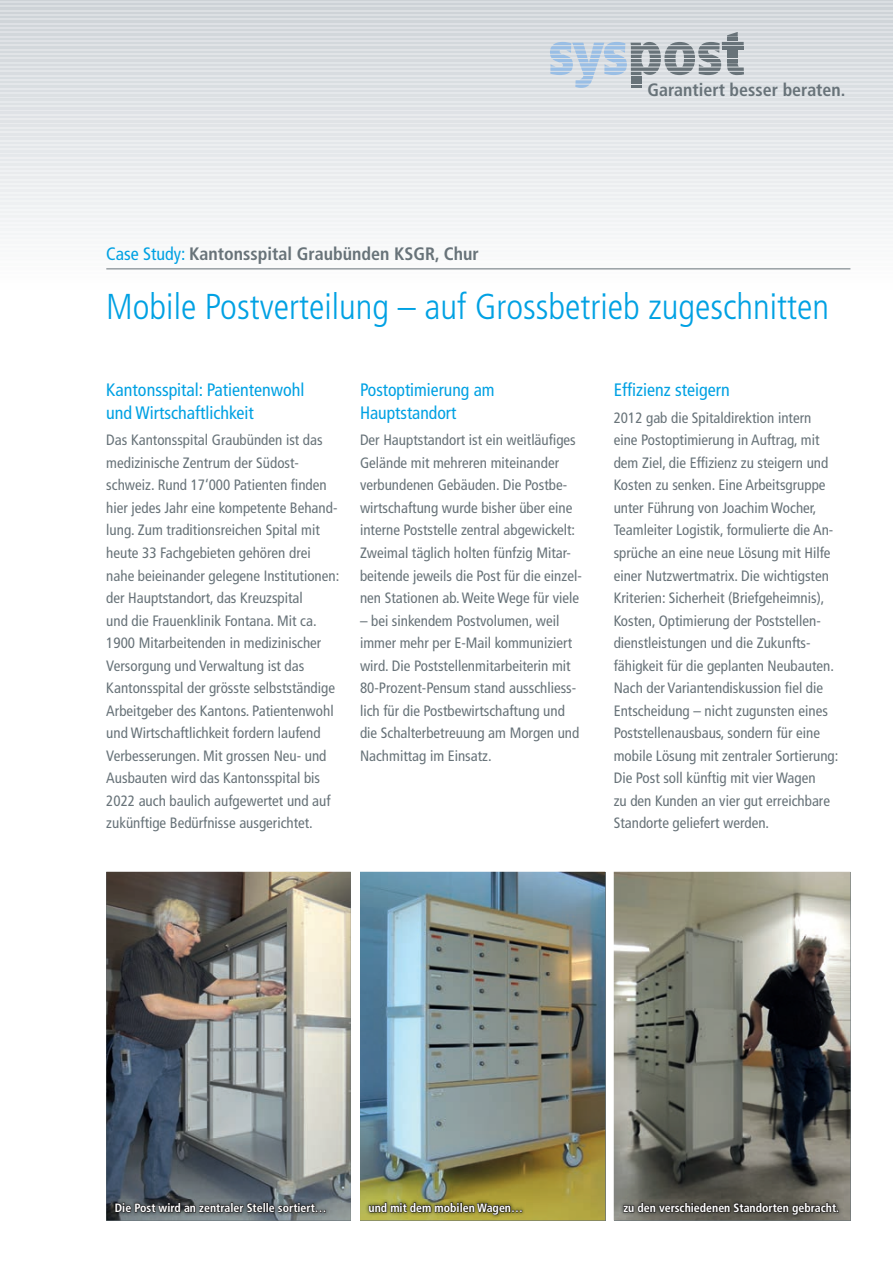
<style>
.page{position:relative;width:893px;height:1263px;background:#fff}
.page>*{position:absolute;margin:0;border:0;box-sizing:border-box;transform-origin:0 0}
.t1{font:300 condensed 36px "Frutiger LT Std";color:#00a1e3}
.t2{font:condensed 18px/22.5px "Frutiger LT Std";color:#00a1e3}
.t3{font:700 condensed 18px "Frutiger LT Std";color:#687379}
.t4{font:700 condensed 17.85px "Frutiger";color:#687379}
.t5{font:condensed 15px/22.5px "Frutiger LT Std";color:#687379}
.t6{font:700 condensed 12px "Frutiger LT Std";color:#fff}
.s1{font-weight:400;color:#00a1e3}
</style>
<div class="page">
<img style="left:614px;top:872px;width:236px;height:348px">
<svg style="left:0;top:0;width:893px;height:270px"></svg>
<hr style="left:0;top:2px;width:893px;height:1px;background:#dadee2">
<hr style="left:0;top:6px;width:893px;height:1px;background:#dbdfe2">
<hr style="left:0;top:10px;width:893px;height:1px;background:#dce0e3">
<hr style="left:0;top:15px;width:893px;height:1px;background:#dce0e3">
<hr style="left:0;top:19px;width:893px;height:1px;background:#dde1e4">
<hr style="left:0;top:23px;width:893px;height:1px;background:#dee1e5">
<hr style="left:0;top:28px;width:893px;height:1px;background:#dee1e5">
<hr style="left:0;top:32px;width:893px;height:1px;background:#dfe2e6">
<hr style="left:0;top:36px;width:893px;height:1px;background:#dfe2e6">
<hr style="left:0;top:41px;width:893px;height:1px;background:#dfe2e6">
<hr style="left:0;top:45px;width:893px;height:1px;background:#e0e3e6">
<hr style="left:0;top:49px;width:893px;height:1px;background:#e0e3e6">
<hr style="left:0;top:54px;width:893px;height:1px;background:#e1e4e7">
<hr style="left:0;top:58px;width:893px;height:1px;background:#e1e4e7">
<hr style="left:0;top:62px;width:893px;height:1px;background:#e1e5e8">
<hr style="left:0;top:67px;width:893px;height:1px;background:#e3e6e9">
<hr style="left:0;top:71px;width:893px;height:1px;background:#e3e6e9">
<hr style="left:0;top:75px;width:893px;height:1px;background:#e3e6e9">
<hr style="left:0;top:80px;width:893px;height:1px;background:#e4e7ea">
<hr style="left:0;top:84px;width:893px;height:1px;background:#e4e7ea">
<hr style="left:0;top:88px;width:893px;height:1px;background:#e5e8eb">
<hr style="left:0;top:93px;width:893px;height:1px;background:#e5e8eb">
<hr style="left:0;top:97px;width:893px;height:1px;background:#e6e9ec">
<hr style="left:0;top:101px;width:893px;height:1px;background:#e6e9ec">
<hr style="left:0;top:106px;width:893px;height:1px;background:#e7eaec">
<hr style="left:0;top:110px;width:893px;height:1px;background:#e8eaed">
<hr style="left:0;top:114px;width:893px;height:1px;background:#e8eaed">
<hr style="left:0;top:119px;width:893px;height:1px;background:#e9ebed">
<hr style="left:0;top:123px;width:893px;height:1px;background:#eaecee">
<hr style="left:0;top:127px;width:893px;height:1px;background:#eaecee">
<hr style="left:0;top:132px;width:893px;height:1px;background:#ebedef">
<hr style="left:0;top:136px;width:893px;height:1px;background:#ebedef">
<hr style="left:0;top:140px;width:893px;height:1px;background:#eceef0">
<hr style="left:0;top:145px;width:893px;height:1px;background:#eceef0">
<hr style="left:0;top:149px;width:893px;height:1px;background:#eceef0">
<hr style="left:0;top:153px;width:893px;height:1px;background:#edeff1">
<hr style="left:0;top:158px;width:893px;height:1px;background:#eeeff1">
<hr style="left:0;top:162px;width:893px;height:1px;background:#eef0f2">
<hr style="left:0;top:166px;width:893px;height:1px;background:#eff1f3">
<hr style="left:0;top:171px;width:893px;height:1px;background:#eff1f3">
<hr style="left:0;top:175px;width:893px;height:1px;background:#f0f2f3">
<hr style="left:0;top:179px;width:893px;height:1px;background:#f0f2f3">
<hr style="left:0;top:184px;width:893px;height:1px;background:#f1f3f4">
<hr style="left:0;top:188px;width:893px;height:1px;background:#f2f4f5">
<hr style="left:0;top:192px;width:893px;height:1px;background:#f2f4f5">
<hr style="left:0;top:197px;width:893px;height:1px;background:#f2f4f5">
<hr style="left:0;top:201px;width:893px;height:1px;background:#f2f4f5">
<hr style="left:0;top:205px;width:893px;height:1px;background:#f3f5f6">
<hr style="left:0;top:210px;width:893px;height:1px;background:#f4f6f7">
<hr style="left:0;top:214px;width:893px;height:1px;background:#f4f6f7">
<hr style="left:0;top:218px;width:893px;height:1px;background:#f5f6f8">
<hr style="left:0;top:223px;width:893px;height:1px;background:#f6f7f8">
<hr style="left:0;top:227px;width:893px;height:1px;background:#f6f7f8">
<hr style="left:0;top:231px;width:893px;height:1px;background:#f7f8f9">
<hr style="left:0;top:236px;width:893px;height:1px;background:#f7f8f9">
<hr style="left:0;top:240px;width:893px;height:1px;background:#f8f9f9">
<hr style="left:0;top:244px;width:893px;height:1px;background:#f9fafa">
<hr style="left:0;top:249px;width:893px;height:1px;background:#f9fafa">
<hr style="left:0;top:253px;width:893px;height:1px;background:#f9fafa">
<hr style="left:0;top:257px;width:893px;height:1px;background:#fafafb">
<hr style="left:0;top:262px;width:893px;height:1px;background:#fbfbfc">
<hr style="left:0;top:266px;width:893px;height:1px;background:#fcfcfc">
<hr style="left:106px;top:269px;width:744px;height:1px;background:#687379">
<svg style="left:550px;top:32px;width:194px;height:56px"></svg>
<img style="left:106px;top:872px;width:245px;height:348px">
<img style="left:360px;top:872px;width:245px;height:348px">
<img style="left:620px;top:1199px;width:222px;height:19px">
<svg style="left:623px;top:1202px;width:216px;height:13px;background:#3e3c37"></svg>
<img style="left:111px;top:1199px;width:218px;height:17px">
<svg style="left:115px;top:1201px;width:211px;height:15px;background:#474c50"></svg>
<img style="left:365px;top:1199px;width:160px;height:19px">
<svg style="left:369px;top:1198px;width:153px;height:19px;background:#7a7533"></svg>
<p class="t4" style="left:648px;top:80px;width:199px">Garantiert besser beraten.</p>
<p class="t3" style="left:106px;top:243px;width:374px"><span class="s1">Case Study:</span> Kantonsspital Graubünden KSGR, Chur</p>
<h1 class="t1" style="left:106px;top:286px;width:724px">Mobile Postverteilung – auf Grossbetrieb zugeschnitten</h1>
<p class="t2" style="left:106px;top:379px;width:200px">Kantonsspital: Patientenwohl und Wirtschaftlichkeit</p>
<p class="t5" style="left:106px;top:429px;width:234px">Das Kantonsspital Graubünden ist das medizinische Zentrum der Südost&shy;schweiz. Rund 17‘000 Patienten finden hier jedes Jahr eine kompetente Behand&shy;lung. Zum traditionsreichen Spital mit heute 33 Fachgebieten gehören drei nahe beieinander gelegene Institutionen: der Hauptstandort, das Kreuzspital<br>und die Frauenklinik Fontana. Mit ca.<br>1900 Mitarbeitenden in medizinischer Versorgung und Verwaltung ist das Kantonsspital der grösste selbstständige Arbeitgeber des Kantons. Patientenwohl und Wirtschaftlichkeit fordern laufend Verbesserungen. Mit grossen Neu- und Ausbauten wird das Kantonsspital bis 2022 auch baulich aufgewertet und auf zukünftige Bedürfnisse ausgerichtet.</p>
<p class="t2" style="left:360px;top:379px;width:136px">Postoptimierung am<br>Haupt standort</p>
<p class="t5" style="left:360px;top:429px;width:223px">Der Hauptstandort ist ein weitläufiges Gelände mit mehreren miteinander verbundenen Gebäuden. Die Postbe&shy;wirtschaftung wurde bisher über eine interne Poststelle zentral abgewickelt:<br>Zweimal täglich holten fünfzig Mitar&shy;beitende jeweils die Post für die einzel&shy;nen Stationen ab. Weite Wege für viele</p>
<p class="t5" style="left:360px;top:609px;width:221px">– bei sinkendem Postvolumen, weil immer mehr per E-Mail kommuniziert wird. Die Poststellenmitarbeiterin mit 80-Prozent-Pensum stand ausschliess&shy;lich für die Postbewirtschaftung und die Schalterbetreuung am Morgen und Nachmittag im Einsatz.</p>
<p class="t2" style="left:614px;top:379px;width:117px">Effizienz steigern</p>
<p class="t5" style="left:614px;top:407px;width:226px">2012 gab die Spitaldirektion intern eine Postoptimierung in Auftrag, mit dem Ziel, die Effizienz zu steigern und Kosten zu senken. Eine Arbeitsgruppe unter Führung von Joachim Wocher, Teamleiter Logistik, formulierte die An&shy;sprüche an eine neue Lösung mit Hilfe einer Nutzwertmatrix. Die wichtigsten Kriterien: Sicherheit (Briefgeheimnis), Kosten, Optimierung der Poststellen&shy;dienstleistungen und die Zukunfts&shy;fähigkeit für die geplanten Neubauten.<br>Nach der Variantendiskussion fiel die Entscheidung – nicht zugunsten eines Poststellenausbaus, sondern für eine mobile Lösung mit zentraler Sortierung:<br>Die Post soll künftig mit vier Wagen<br>zu den Kunden an vier gut erreichbare Standorte geliefert werden.</p>
<p class="t6" style="left:115px;top:1201px;width:213px">Die Post wird an zentraler Stelle sortiert…</p>
<p class="t6" style="left:369px;top:1201px;width:156px">und mit dem mobilen Wagen…</p>
<p class="t6" style="left:623px;top:1201px;width:217px">zu den verschiedenen Standorten gebracht.</p>
</div>
